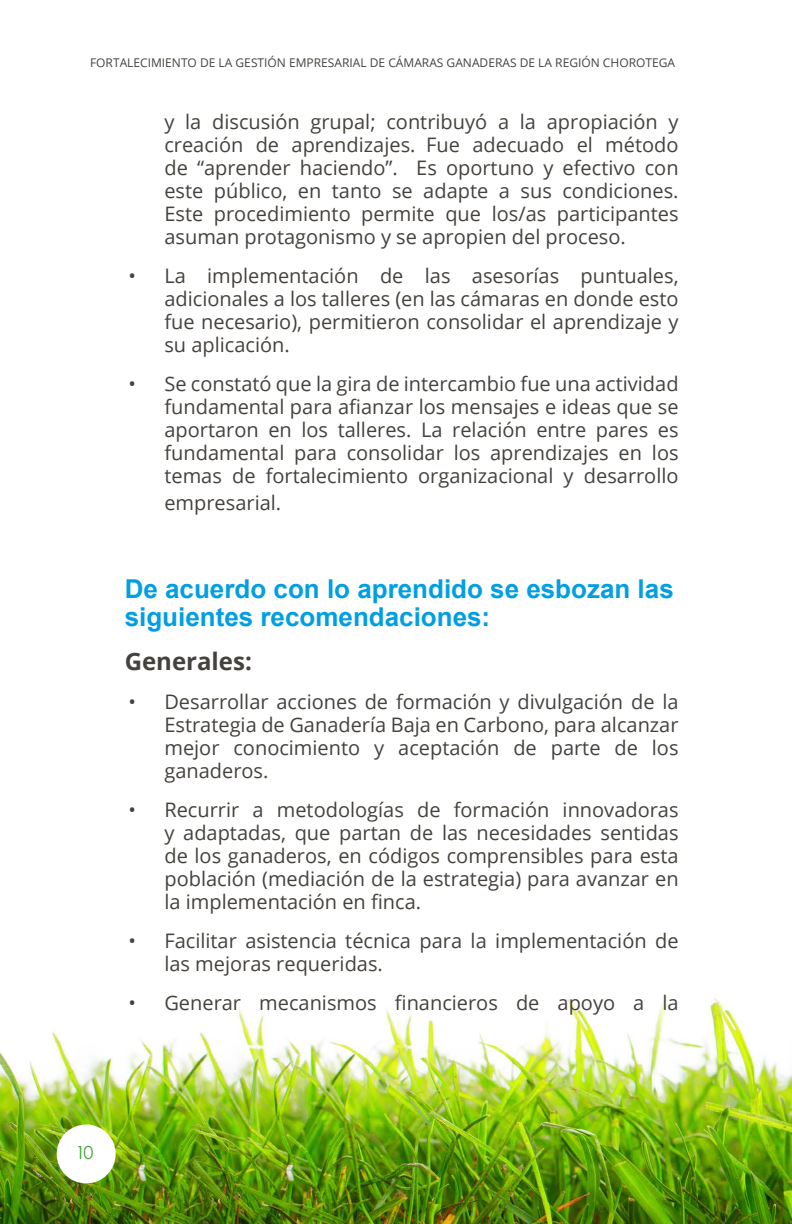
<style>
.page{position:relative;width:792px;height:1224px;background:#fff}
.page>*{position:absolute;margin:0;border:0;box-sizing:border-box;transform-origin:0 0}
.t1{font:700 26px/28px "Arial";color:#009fe3}
.t2{font:700 24px "Open Sans";color:#45423d}
.t3{font:20px/23px "Open Sans";color:#45423d;text-align:justify}
.t4{font:18px "Century Gothic";color:#3fa535}
.t5{font:12px "Open Sans";color:#45423d}
</style>
<div class="page">
<img style="left:0;top:998px;width:792px;height:226px">
<div style="left:57px;top:1125px;width:59px;height:58px;background:#fff;border-radius:50%"></div>
<p class="t5" style="left:90px;top:54px;width:587px">FORTALECIMIENTO DE LA GESTIÓN EMPRESARIAL DE CÁMARAS GANADERAS DE LA REGIÓN CHOROTEGA</p>
<p class="t3" style="left:164px;top:109px;width:516px">y la discusión grupal; contribuyó a la apropiación y creación de aprendizajes. Fue adecuado el método de “aprender haciendo”. Es oportuno y efectivo con este público, en tanto se adapte a sus condiciones.<br>Este procedimiento permite que los/as participantes asuman protagonismo y se apropien del proceso.</p>
<p class="t3" style="left:164px;top:263px;width:516px;text-indent:-36px">• La implementación de las asesorías puntuales, adicionales a los talleres (en las cámaras en donde esto fue necesario), permitieron consolidar el aprendizaje y su aplicación.</p>
<p class="t3" style="left:164px;top:371px;width:516px;text-indent:-36px">• Se constató que la gira de intercambio fue una actividad fundamental para afianzar los mensajes e ideas que se aportaron en los talleres. La relación entre pares es fundamental para consolidar los aprendizajes en los temas de fortalecimiento organizacional y desarrollo</p>
<p class="t3" style="left:164px;top:491px;width:118px">empresarial.</p>
<h1 class="t1" style="left:125px;top:576px;width:551px">De acuerdo con lo aprendido se esbozan las siguientes recomendaciones:</h1>
<p class="t2" style="left:125px;top:644px;width:129px">Generales:</p>
<p class="t3" style="left:164px;top:689px;width:516px;text-indent:-36px">• Desarrollar acciones de formación y divulgación de la Estrategia de Ganadería Baja en Carbono, para alcanzar mejor conocimiento y aceptación de parte de los ganaderos.</p>
<p class="t3" style="left:164px;top:797px;width:516px;text-indent:-36px">• Recurrir a metodologías de formación innovadoras y adaptadas, que partan de las necesidades sentidas de los ganaderos, en códigos comprensibles para esta población (mediación de la estrategia) para avanzar en la implementación en finca.</p>
<p class="t3" style="left:164px;top:928px;width:516px;text-indent:-36px">• Facilitar asistencia técnica para la implementación de las mejoras requeridas.</p>
<p class="t3" style="left:128px;top:990px;width:552px">• Generar mecanismos financieros de apoyo a la</p>
<p class="t4" style="left:75px;top:1141px;width:20px">10</p>
</div>
